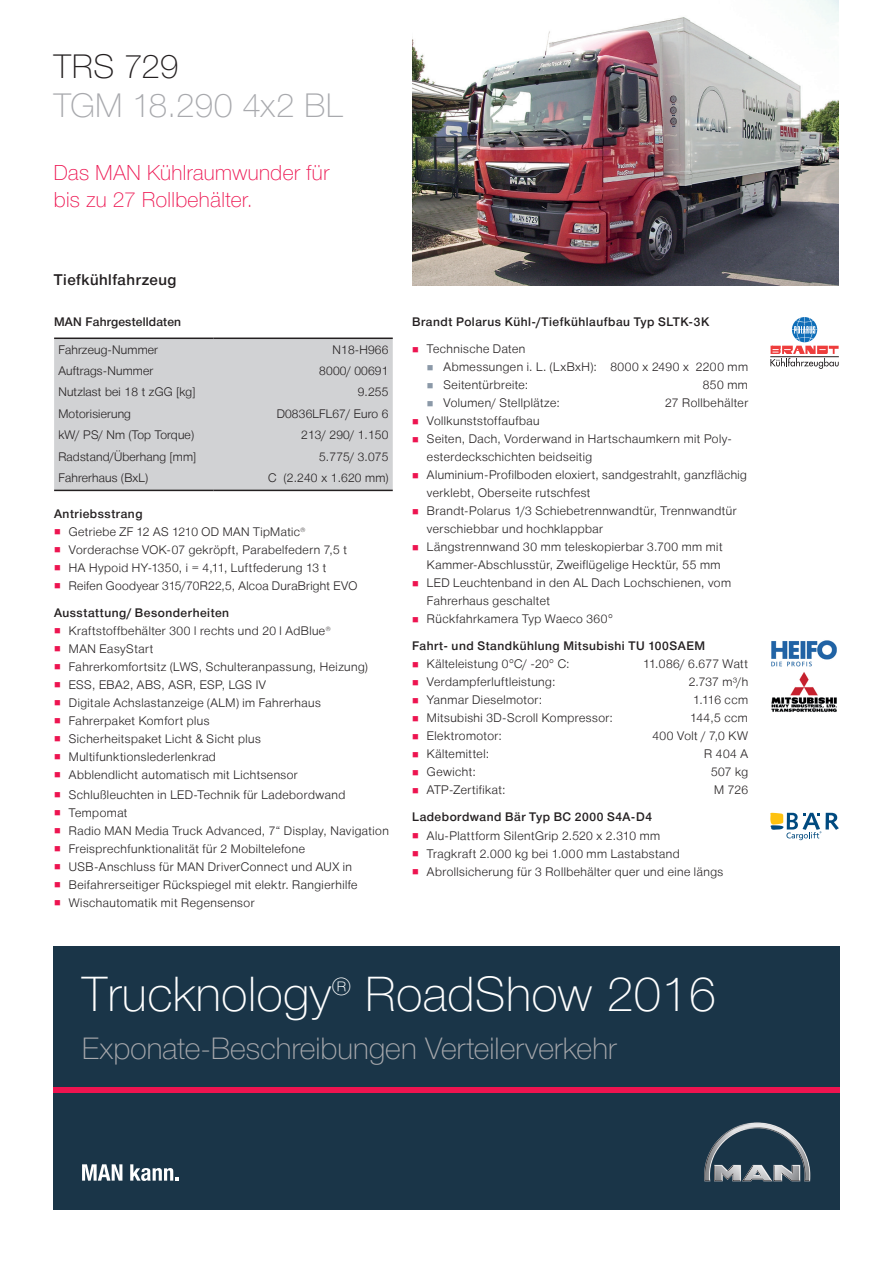
<style>
.page{position:relative;width:893px;height:1263px;background:#fff}
.page>*{position:absolute;margin:0;border:0;box-sizing:border-box;transform-origin:0 0}
.t1{font:100 48px "Man Global";letter-spacing:.015em;color:#fff}
.t2{font:100 33px "Man Global";letter-spacing:.015em;color:#a8a9ad}
.t3{font:100 33px "Man Global";letter-spacing:.01em;color:#231f20}
.t4{font:100 30px "Man Global";letter-spacing:.005em;color:#a8a9ad}
.t5{font:100 21px/27px "Man Global";letter-spacing:.02em;color:#ed1450}
.t6{font:500 15px "Man Global";letter-spacing:.035em;color:#231f20}
.t7{font:300 12px/18px "Man Global";letter-spacing:.04em;color:#231f20}
.t8{font:300 12px "Man Global";letter-spacing:.015em;color:#231f20}
.t9{font:500 12px "Man Global";letter-spacing:.04em;color:#231f20}
.t10{font:500 12px "Man Global";letter-spacing:.015em;color:#231f20}
.s1{color:#ed1450}
.s2{color:#8b99a8}
</style>
<div class="page">
<div style="left:53px;top:946px;width:787px;height:263px;background:#1a3548"></div>
<svg style="left:704px;top:1122px;width:106px;height:59px"></svg>
<div style="left:53px;top:1087px;width:787px;height:6px;background:#ed1450"></div>
<svg style="left:82px;top:1164px;width:40px;height:16px"></svg>
<svg style="left:130px;top:1164px;width:49px;height:17px"></svg>
<img style="left:412px;top:0;width:427px;height:285px">
<svg style="left:770px;top:317px;width:69px;height:52px"></svg>
<img style="left:771px;top:640px;width:66px;height:72px">
<svg style="left:770px;top:813px;width:69px;height:27px"></svg>
<div style="left:54px;top:339px;width:339px;height:151px;background:#d1d2d4"></div>
<hr style="left:54px;top:337px;width:160px;height:2px;background:#231f20">
<hr style="left:214px;top:337px;width:179px;height:2px;background:#231f20">
<hr style="left:54px;top:490px;width:160px;height:1px;background:#231f20">
<hr style="left:214px;top:490px;width:179px;height:1px;background:#231f20">
<h2 class="t3" style="left:54px;top:47px;width:126px">TRS 729</h2>
<h2 class="t2" style="left:54px;top:86px;width:290px">TGM 18.290 4x2 BL</h2>
<h3 class="t5" style="left:54px;top:159px;width:277px">Das MAN Kühlraumwunder für bis zu 27 Rollbehälter.</h3>
<p class="t6" style="left:54px;top:271px;width:124px">Tiefkühlfahrzeug</p>
<p class="t10" style="left:54px;top:315px;width:129px">MAN Fahrgestelldaten</p>
<p class="t8" style="left:58px;top:342px;width:101px">Fahrzeug-Nummer</p>
<p class="t7" style="left:333px;top:340px;width:57px">N18-H966</p>
<p class="t8" style="left:58px;top:364px;width:96px">Auftrags-Nummer</p>
<p class="t8" style="left:319px;top:364px;width:71px">8000/ 00691</p>
<p class="t8" style="left:58px;top:385px;width:138px">Nutzlast bei 18 t zGG [kg]</p>
<p class="t7" style="left:358px;top:383px;width:32px">9.255</p>
<p class="t8" style="left:58px;top:407px;width:74px">Motorisierung</p>
<p class="t8" style="left:277px;top:407px;width:113px">D0836LFL67/ Euro 6</p>
<p class="t8" style="left:58px;top:428px;width:137px">kW/ PS/ Nm (Top Torque)</p>
<p class="t8" style="left:301px;top:428px;width:89px">213/ 290/ 1.150</p>
<p class="t8" style="left:58px;top:449px;width:139px">Radstand/Überhang [mm]</p>
<p class="t7" style="left:319px;top:447px;width:71px">5.775/ 3.075</p>
<p class="t8" style="left:58px;top:471px;width:91px">Fahrerhaus (BxL)</p>
<p class="t7" style="left:268px;top:469px;width:122px">C (2.240 x 1.620 mm)</p>
<p class="t9" style="left:54px;top:507px;width:90px">Antriebsstrang</p>
<p class="t7" style="left:54px;top:523px;width:253px"><span class="s1">■</span> Getriebe ZF 12 AS 1210 OD MAN TipMatic<sup>®</sup></p>
<p class="t7" style="left:54px;top:541px;width:294px"><span class="s1">■</span> Vorderachse VOK-07 gekröpft, Parabelfedern 7,5 t</p>
<p class="t7" style="left:54px;top:559px;width:274px"><span class="s1">■</span> HA Hypoid HY-1350, i = 4,11, Luftfederung 13 t</p>
<p class="t7" style="left:54px;top:577px;width:305px"><span class="s1">■</span> Reifen Goodyear 315/70R22,5, Alcoa DuraBright EVO</p>
<p class="t9" style="left:54px;top:606px;width:177px">Ausstattung/ Besonderheiten</p>
<p class="t7" style="left:54px;top:622px;width:278px"><span class="s1">■</span> Kraftstoffbehälter 300 l rechts und 20 l AdBlue<sup>®</sup></p>
<p class="t7" style="left:54px;top:640px;width:101px"><span class="s1">■</span> MAN EasyStart</p>
<p class="t7" style="left:54px;top:658px;width:315px"><span class="s1">■</span> Fahrerkomfortsitz (LWS, Schulteranpassung, Heizung)</p>
<p class="t7" style="left:54px;top:676px;width:214px"><span class="s1">■</span> ESS, EBA2, ABS, ASR, ESP, LGS IV</p>
<p class="t7" style="left:54px;top:694px;width:268px"><span class="s1">■</span> Digitale Achslastanzeige (ALM) im Fahrerhaus</p>
<p class="t7" style="left:54px;top:712px;width:157px"><span class="s1">■</span> Fahrerpaket Komfort plus</p>
<p class="t7" style="left:54px;top:730px;width:208px"><span class="s1">■</span> Sicherheitspaket Licht &amp; Sicht plus</p>
<p class="t7" style="left:54px;top:748px;width:163px"><span class="s1">■</span> Multifunktionslederlenkrad</p>
<p class="t7" style="left:54px;top:766px;width:245px"><span class="s1">■</span> Abblendlicht automatisch mit Lichtsensor</p>
<p class="t7" style="left:54px;top:785px;width:293px"><span class="s1">■</span> Schlußleuchten in LED-Technik für Ladebordwand</p>
<p class="t7" style="left:54px;top:803px;width:75px"><span class="s1">■</span> Tempomat</p>
<p class="t7" style="left:54px;top:821px;width:336px"><span class="s1">■</span> Radio MAN Media Truck Advanced, 7“ Display, Navigation</p>
<p class="t7" style="left:54px;top:839px;width:252px"><span class="s1">■</span> Freisprechfunktionalität für 2 Mobiltelefone</p>
<p class="t7" style="left:54px;top:857px;width:300px"><span class="s1">■</span> USB-Anschluss für MAN DriverConnect und AUX in</p>
<p class="t7" style="left:54px;top:875px;width:305px"><span class="s1">■</span> Beifahrerseitiger Rückspiegel mit elektr. Rangierhilfe</p>
<p class="t7" style="left:54px;top:893px;width:202px"><span class="s1">■</span> Wischautomatik mit Regensensor</p>
<p class="t9" style="left:412px;top:315px;width:299px">Brandt Polarus Kühl-/Tiefkühlaufbau Typ SLTK-3K</p>
<p class="t7" style="left:412px;top:340px;width:115px"><span class="s1">■</span> Technische Daten</p>
<p class="t7" style="left:427px;top:358px;width:323px"><span class="s2">■</span> Abmessungen i. L. (LxBxH): 8000 x 2490 x 2200 mm</p>
<p class="t7" style="left:427px;top:376px;width:103px"><span class="s2">■</span> Seitentürbreite:</p>
<p class="t7" style="left:703px;top:376px;width:47px">850 mm</p>
<p class="t7" style="left:427px;top:394px;width:134px"><span class="s2">■</span> Volumen/ Stellplätze:</p>
<p class="t7" style="left:665px;top:394px;width:84px">27 Rollbehälter</p>
<p class="t7" style="left:412px;top:412px;width:129px"><span class="s1">■</span> Vollkunststoffaufbau</p>
<p class="t7" style="left:427px;top:430px;width:307px;text-indent:-15px"><span class="s1">■</span> Seiten, Dach, Vorderwand in Hartschaumkern mit Poly&shy;esterdeckschichten beidseitig</p>
<p class="t7" style="left:427px;top:466px;width:321px;text-indent:-15px"><span class="s1">■</span> Aluminium-Profilboden eloxiert, sandgestrahlt, ganzflächig verklebt, Oberseite rutschfest</p>
<p class="t7" style="left:427px;top:502px;width:311px;text-indent:-15px"><span class="s1">■</span> Brandt-Polarus 1/3 Schiebetrennwandtür, Trennwandtür verschiebbar und hochklappbar</p>
<p class="t7" style="left:412px;top:538px;width:312px;text-align:right"><span class="s1">■</span> Längstrennwand 30 mm teleskopierbar 3.700 mm mit<br>Kammer-Abschlusstür, Zweiflügelige Hecktür, 55 mm</p>
<p class="t7" style="left:427px;top:574px;width:306px;text-indent:-15px"><span class="s1">■</span> LED Leuchtenband in den AL Dach Lochschienen, vom<br>Fahrerhaus geschaltet</p>
<p class="t7" style="left:412px;top:610px;width:202px"><span class="s1">■</span> Rückfahrkamera Typ Waeco 360°</p>
<p class="t9" style="left:412px;top:639px;width:294px">Fahrt- und Standkühlung Mitsubishi TU 100SAEM</p>
<p class="t7" style="left:412px;top:655px;width:159px"><span class="s1">■</span> Kälteleistung 0°C/ -20° C:</p>
<p class="t7" style="left:643px;top:655px;width:106px">11.086/ 6.677 Watt</p>
<p class="t7" style="left:412px;top:673px;width:145px"><span class="s1">■</span> Verdampferluftleistung:</p>
<p class="t7" style="left:689px;top:673px;width:61px">2.737 m³/h</p>
<p class="t7" style="left:412px;top:691px;width:131px"><span class="s1">■</span> Yanmar Dieselmotor:</p>
<p class="t7" style="left:693px;top:691px;width:56px">1.116 ccm</p>
<p class="t7" style="left:412px;top:709px;width:202px"><span class="s1">■</span> Mitsubishi 3D-Scroll Kompressor:</p>
<p class="t7" style="left:690px;top:709px;width:59px">144,5 ccm</p>
<p class="t7" style="left:412px;top:727px;width:91px"><span class="s1">■</span> Elektromotor:</p>
<p class="t7" style="left:652px;top:727px;width:97px">400 Volt / 7,0 KW</p>
<p class="t7" style="left:412px;top:745px;width:78px"><span class="s1">■</span> Kältemittel:</p>
<p class="t7" style="left:704px;top:745px;width:45px">R 404 A</p>
<p class="t7" style="left:412px;top:763px;width:65px"><span class="s1">■</span> Gewicht:</p>
<p class="t7" style="left:711px;top:763px;width:39px">507 kg</p>
<p class="t7" style="left:412px;top:781px;width:95px"><span class="s1">■</span> ATP-Zertifikat:</p>
<p class="t7" style="left:714px;top:781px;width:35px">M 726</p>
<p class="t9" style="left:412px;top:810px;width:241px">Ladebordwand Bär Typ BC 2000 S4A-D4</p>
<p class="t7" style="left:412px;top:826px;width:250px"><span class="s1">■</span> Alu-Plattform SilentGrip 2.520 x 2.310 mm</p>
<p class="t7" style="left:412px;top:844px;width:269px"><span class="s1">■</span> Tragkraft 2.000 kg bei 1.000 mm Lastabstand</p>
<p class="t7" style="left:412px;top:862px;width:313px"><span class="s1">■</span> Abrollsicherung für 3 Rollbehälter quer und eine längs</p>
<h1 class="t1" style="left:82px;top:967px;width:635px">Trucknology<sup>®</sup> RoadShow 2016</h1>
<h3 class="t4" style="left:82px;top:1031px;width:536px">Exponate-Beschreibungen Verteilerverkehr</h3>
</div>
